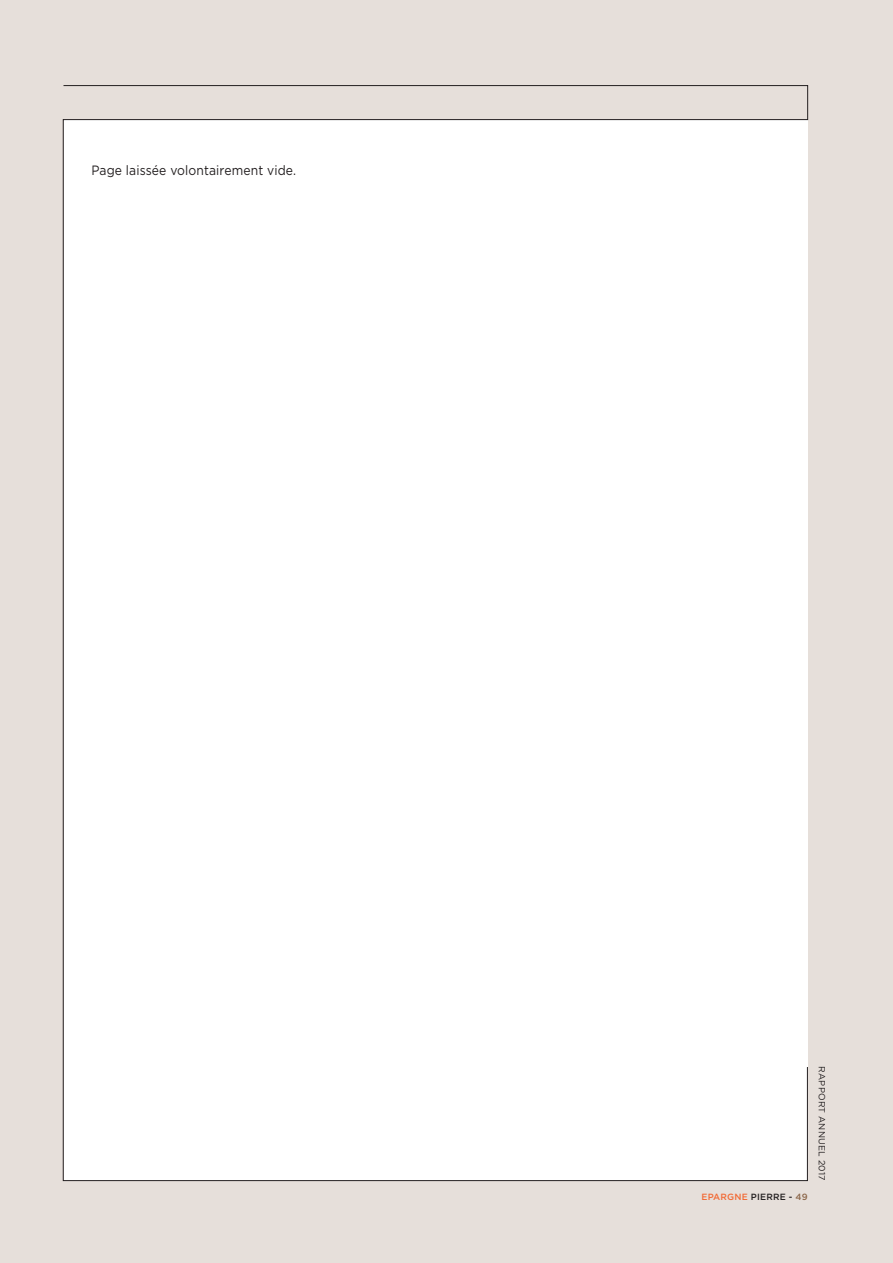
<style>
.page{position:relative;width:893px;height:1263px;background:#e6dfda}
.page>*{position:absolute;margin:0;border:0;box-sizing:border-box;transform-origin:0 0}
.t1{font:13.5px "Gotham";letter-spacing:.01em;color:#231f20;scale:.9 1}
.t2{font:9px "Gotham";letter-spacing:.02em;color:#231f20}
.t3{font:500 9px "Gotham";letter-spacing:.02em;color:#f26a35}
.s1{color:#231f20}
.s2{color:#8c674a}
</style>
<div class="page">
<div style="left:63px;top:85px;width:745px;height:1096px;background:#fff"></div>
<p class="t1" style="left:91px;top:161px;width:229px">Page laissée volontairement vide.</p>
<p class="t3" style="left:701px;top:1190px;width:108px">EPARGNE <span class="s1">PIERRE -</span> <span class="s2">49</span></p>
<p class="t2" style="left:828px;top:1066px;width:116px;rotate:90deg">RAPPORT ANNUEL 2017</p>
</div>
